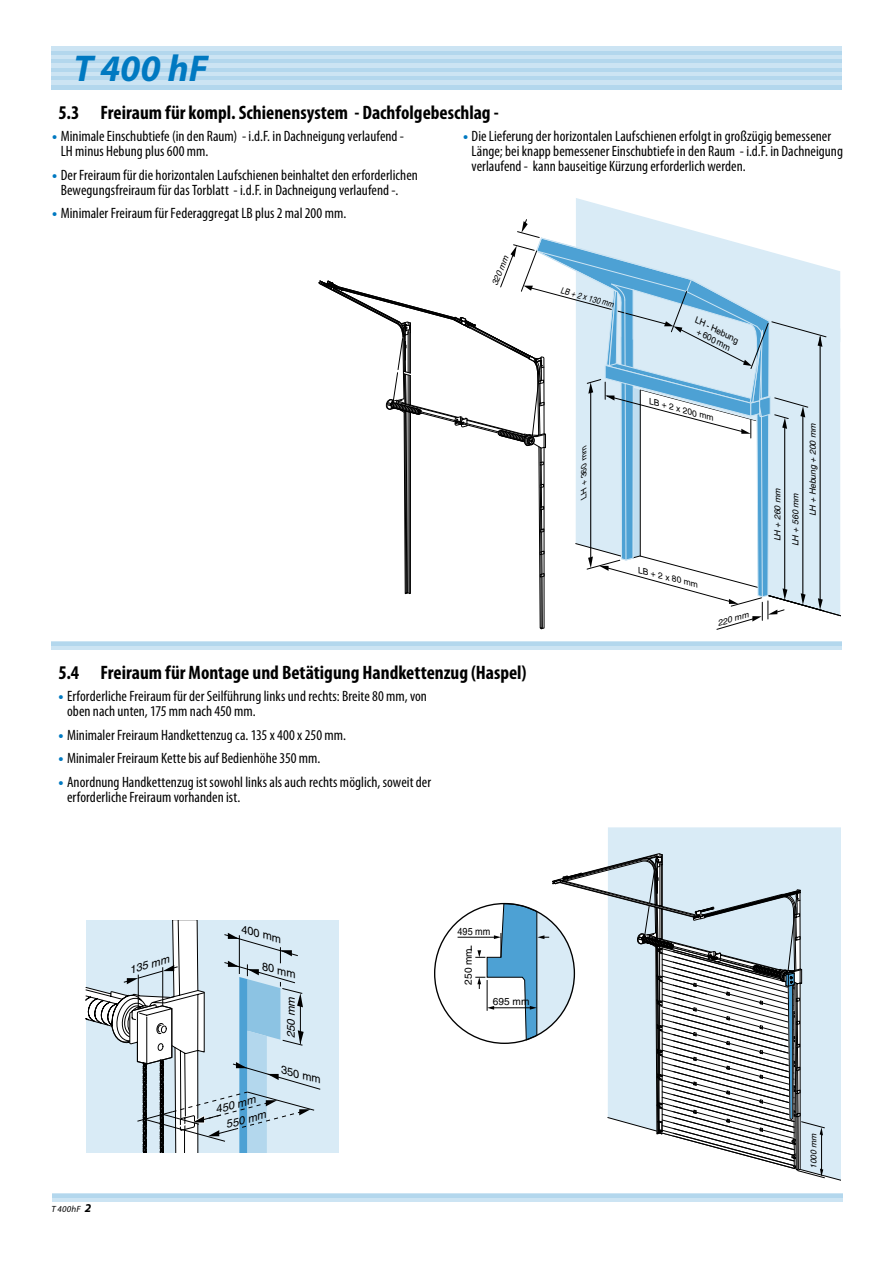
<style>
.page{position:relative;width:893px;height:1263px;background:#fff}
.page>*{position:absolute;margin:0;border:0;box-sizing:border-box;transform-origin:0 0}
.t1{font:italic 700 37.5px "Myriad Pro";color:#0079c1}
.t2{font:700 condensed 19.5px "Myriad Pro";color:#000}
.t3{font:condensed 15px/15px "Myriad Pro";letter-spacing:.005em;color:#000}
.t4{font:italic 11.1px "Helvetica";color:#000}
.t5{font:italic 10.95px "Helvetica";color:#000;scale:1.04 1}
.t6{font:italic 10.95px/17.2px "Helvetica";color:#000;text-align:center}
.t7{font:italic 10.8px "Helvetica";color:#000;scale:1.05 1}
.t8{font:10.2px "Helvetica";color:#000}
.t9{font:10.2px "Helvetica";color:#000;scale:.9 1}
.t10{font:italic 9px "Myriad Pro";letter-spacing:.025em;color:#000}
.t11{font:8.85px/10.1px "Helvetica";color:#000;text-align:center}
.t12{font:8.7px "Helvetica";color:#000;scale:.83 1}
.t13{font:italic 8.55px "Helvetica";color:#000}
.t14{font:italic 8.4px "Helvetica";color:#000;scale:1.04 1}
.t15{font:italic 8.25px "Helvetica";color:#000}
.t16{font:italic 7.65px "Helvetica";color:#000;scale:1.15 1}
.s1{font-weight:700;font-stretch:normal;color:#0079c1}
.s2{font-size:8.7px}
.s3{font-weight:700;font-size:12px}
</style>
<div class="page">
<hr style="left:51px;top:47px;width:791px;height:4px;background:#cce4f3">
<hr style="left:51px;top:51px;width:791px;height:4px;background:#b3d7ed">
<div style="left:51px;top:55px;width:791px;height:5px;background:#cce4f3"></div>
<svg style="left:51px;top:60px;width:791px;height:4px;background:#b9daee"></svg>
<hr style="left:51px;top:64px;width:791px;height:4px;background:#cce4f3">
<hr style="left:51px;top:68px;width:791px;height:4px;background:#b3d7ed">
<div style="left:51px;top:72px;width:791px;height:5px;background:#cce4f3"></div>
<svg style="left:51px;top:77px;width:791px;height:4px;background:#b9daee"></svg>
<hr style="left:51px;top:81px;width:791px;height:4px;background:#cce4f3">
<hr style="left:51px;top:85px;width:791px;height:4px;background:#b3d7ed">
<hr style="left:51px;top:641px;width:791px;height:1px;background:#cce4f3">
<hr style="left:51px;top:642px;width:791px;height:4px;background:#b3d7ed">
<hr style="left:51px;top:646px;width:791px;height:3px;background:#cce4f3">
<hr style="left:52px;top:1193px;width:790px;height:1px;background:#cce4f3">
<hr style="left:52px;top:1194px;width:790px;height:4px;background:#b3d7ed">
<hr style="left:52px;top:1198px;width:790px;height:3px;background:#cce4f3">
<hr style="left:458px;top:937px;width:37px;height:1px;background:#000">
<svg style="left:471px;top:827px;width:369px;height:354px"></svg>
<div style="left:86px;top:920px;width:253px;height:233px;background:#d9ebf6"></div>
<svg style="left:86px;top:920px;width:235px;height:233px"></svg>
<svg style="left:319px;top:198px;width:521px;height:432px"></svg>
<h1 class="t1" style="left:73px;top:44px;width:136px">T 400 hF</h1>
<h2 class="t2" style="left:59px;top:100px;width:442px">5.3 Freiraum für kompl. Schienensystem - Dachfolgebeschlag -</h2>
<p class="t3" style="left:61px;top:128px;width:345px;text-indent:-9px"><span class="s1">•</span> Minimale Einschubtiefe (in den Raum) - i.d.F. in Dachneigung verlaufend -<br>LH minus Hebung plus 600 mm.</p>
<p class="t3" style="left:61px;top:167px;width:359px;text-indent:-9px"><span class="s1">•</span> Der Freiraum für die horizontalen Laufschienen beinhaltet den erforderlichen<br>Bewegungsfreiraum für das Torblatt - i.d.F. in Dachneigung verlaufend -.</p>
<p class="t3" style="left:52px;top:205px;width:296px"><span class="s1">•</span> Minimaler Freiraum für Federaggregat LB plus 2 mal 200 mm.</p>
<p class="t3" style="left:472px;top:128px;width:373px;text-indent:-9px"><span class="s1">•</span> Die Lieferung der horizontalen Laufschienen erfolgt in großzügig bemessener<br>Länge; bei knapp bemessener Einschubtiefe in den Raum - i.d.F. in Dachneigung verlaufend - kann bauseitige Kürzung erforderlich werden.</p>
<p class="t13" style="left:490px;top:284px;width:33px;rotate:-69deg">320 mm</p>
<p class="t12" style="left:562px;top:285px;width:67px;rotate:15deg">LB + 2 x 130 mm</p>
<p class="t16" style="left:579px;top:498px;width:52px;rotate:-90deg">LH+360mm</p>
<p class="t11" style="left:698px;top:315px;width:49px;rotate:27deg">LH - Hebung + 600 mm</p>
<p class="t14" style="left:651px;top:396px;width:66px;rotate:15deg">LB + 2 x 200 mm</p>
<p class="t14" style="left:640px;top:565px;width:61px;rotate:14deg">LB + 2 x 80 mm</p>
<p class="t13" style="left:716px;top:618px;width:33px;rotate:-15deg">220 mm</p>
<p class="t13" style="left:772px;top:541px;width:57px;rotate:-90deg">LH + 260 mm</p>
<p class="t13" style="left:791px;top:546px;width:57px;rotate:-90deg">LH + 560 mm</p>
<p class="t13" style="left:808px;top:516px;width:97px;rotate:-90deg">LH + <span class="s2">Hebung</span>+ 200 mm</p>
<h2 class="t2" style="left:59px;top:660px;width:469px">5.4 Freiraum für Montage und Betätigung Handkettenzug (Haspel)</h2>
<p class="t3" style="left:67px;top:689px;width:361px;text-indent:-9px"><span class="s1">•</span> Erforderliche Freiraum für der Seilführung links und rechts: Breite 80 mm, von oben nach unten, 175 mm nach 450 mm.</p>
<p class="t3" style="left:59px;top:727px;width:289px"><span class="s1">•</span> Minimaler Freiraum Handkettenzug ca. 135 x 400 x 250 mm.</p>
<p class="t3" style="left:59px;top:751px;width:263px"><span class="s1">•</span> Minimaler Freiraum Kette bis auf Bedienhöhe 350 mm.</p>
<p class="t3" style="left:67px;top:774px;width:366px;text-indent:-9px"><span class="s1">•</span> Anordnung Handkettenzug ist sowohl links als auch rechts möglich, soweit der erforderliche Freiraum vorhanden ist.</p>
<p class="t7" style="left:127px;top:964px;width:41px;rotate:-17deg">135 mm</p>
<p class="t10" style="left:52px;top:1203px;width:41px">T 400hF <span class="s3">2</span></p>
<p class="t5" style="left:244px;top:923px;width:41px;rotate:15deg">400 mm</p>
<p class="t5" style="left:265px;top:960px;width:35px;rotate:15deg">80 mm</p>
<p class="t4" style="left:284px;top:1038px;width:46px;rotate:-90deg">250 mm</p>
<p class="t6" style="left:213px;top:1101px;width:49px;rotate:-15deg">450 mm<br>550 mm</p>
<p class="t5" style="left:284px;top:1063px;width:41px;rotate:15deg">350 mm</p>
<p class="t9" style="left:458px;top:925px;width:38px">495 mm</p>
<p class="t8" style="left:462px;top:985px;width:38px;rotate:-90deg">250 mm</p>
<p class="t8" style="left:493px;top:995px;width:38px">695 mm</p>
<p class="t15" style="left:809px;top:1169px;width:39px;rotate:-90deg">1000 mm</p>
</div>
